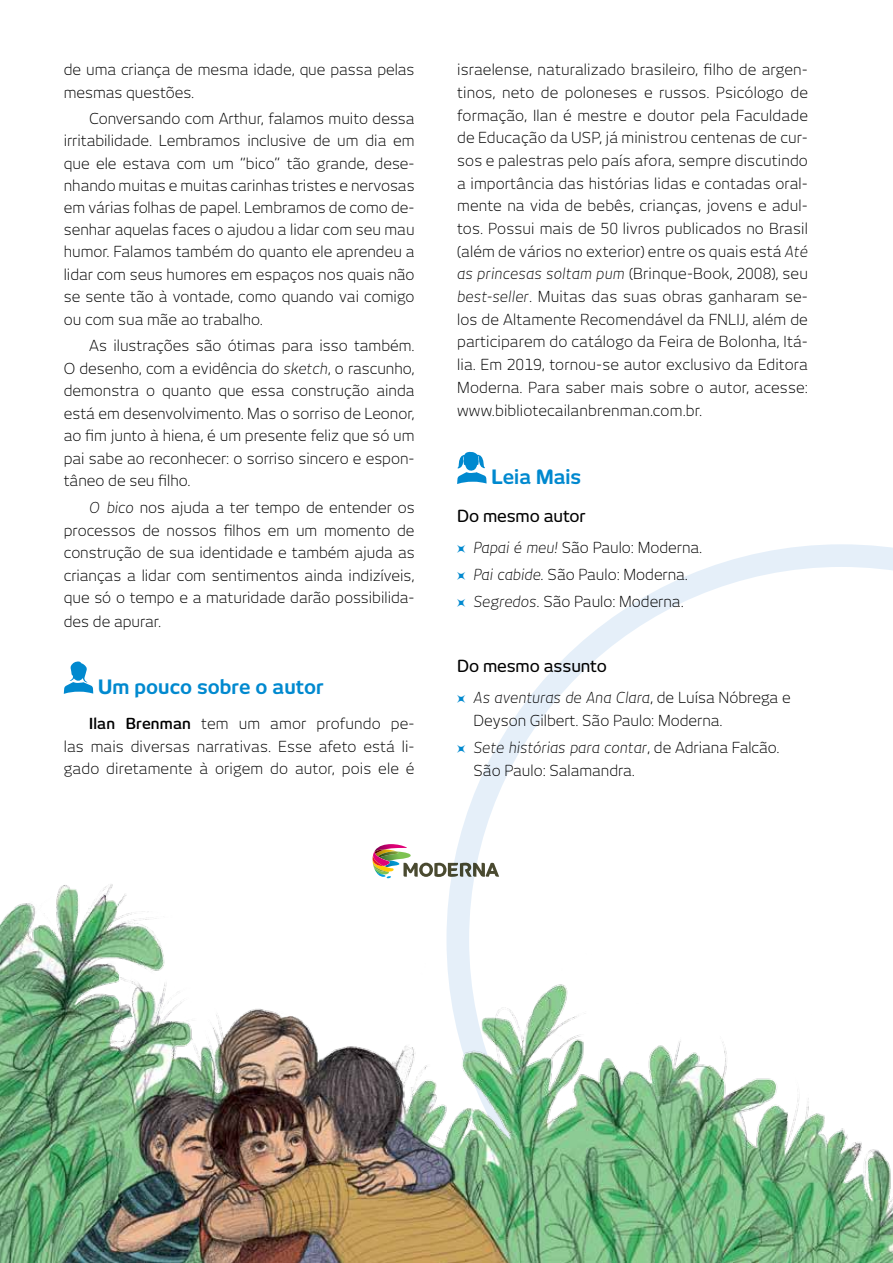
<style>
.page{position:relative;width:893px;height:1263px;background:#fff}
.page>*{position:absolute;margin:0;border:0;box-sizing:border-box;transform-origin:0 0}
.t1{font:700 19.5px "New June";color:#0089cf}
.t2{font:500 16.5px "New June";letter-spacing:-.01em;color:#000}
.t3{font:300 15px/22.8px "New June";color:#000;text-align:justify}
.s1{font-style:italic}
.s2{font-weight:600}
.s3{font-family:"Geometric Astroid 01";font-weight:400;font-size:8.25px;color:#0089cf}
</style>
<div class="page">
<svg style="left:458px;top:544px;width:435px;height:300px"></svg>
<svg style="left:457px;top:452px;width:30px;height:32px"></svg>
<svg style="left:373px;top:844px;width:125px;height:28px"></svg>
<svg style="left:64px;top:661px;width:29px;height:33px"></svg>
<img style="left:0;top:872px;width:893px;height:391px">
<p class="t3" style="left:64px;top:59px;width:352px;line-height:22.2px">de uma criança de mesma idade, que passa pelas mesmas questões.</p>
<p class="t3" style="left:64px;top:107px;width:352px;line-height:22.2px;text-indent:26px">Conversando com Arthur, falamos muito dessa irritabilidade. Lembramos inclusive de um dia em que ele estava com um “bico” tão grande, dese&shy;nhando muitas e muitas carinhas tristes e nervosas em várias folhas de papel. Lembramos de como de&shy;senhar aquelas faces o ajudou a lidar com seu mau humor. Falamos também do quanto ele aprendeu a lidar com seus humores em espaços nos quais não se sente tão à vontade, como quando vai comigo ou com sua mãe ao trabalho.</p>
<p class="t3" style="left:64px;top:334px;width:352px;text-indent:26px">As ilustrações são ótimas para isso também.<br>O desenho, com a evidência do <span class="s1">sketch</span>, o rascunho, demonstra o quanto que essa construção ainda está em desenvolvimento. Mas o sorriso de Leonor, ao fim junto à hiena, é um presente feliz que só um pai sabe ao reconhecer: o sorriso sincero e espon&shy;tâneo de seu filho.</p>
<p class="t3" style="left:64px;top:496px;width:352px;text-indent:26px"><span class="s1">O bico</span> nos ajuda a ter tempo de entender os processos de nossos filhos em um momento de construção de sua identidade e também ajuda as crianças a lidar com sentimentos ainda indizíveis, que só o tempo e a maturidade darão possibilida&shy;des de apurar.</p>
<h1 class="t1" style="left:98px;top:675px;width:227px">Um pouco sobre o autor</h1>
<p class="t3" style="left:64px;top:712px;width:352px;text-indent:26px"><span class="s2">Ilan Brenman</span> tem um amor profundo pe&shy;las mais diversas narrativas. Esse afeto está li&shy;gado diretamente à origem do autor, pois ele é</p>
<p class="t3" style="left:457px;top:58px;width:352px">israelense, naturalizado brasileiro, filho de argen&shy;tinos, neto de poloneses e russos. Psicólogo de formação, Ilan é mestre e doutor pela Faculdade de Educação da USP, já ministrou centenas de cur&shy;sos e palestras pelo país afora, sempre discutindo a importância das histórias lidas e contadas oral&shy;mente na vida de bebês, crianças, jovens e adul&shy;tos. Possui mais de 50 livros publicados no Brasil (além de vários no exterior) entre os quais está <span class="s1">Até as princesas soltam pum</span> (Brinque-Book, 2008), seu <span class="s1">best-seller</span>. Muitas das suas obras ganharam se&shy;los de Altamente Recomendável da FNLIJ, além de participarem do catálogo da Feira de Bolonha, Itá&shy;lia. Em 2019, tornou-se autor exclusivo da Editora Moderna. Para saber mais sobre o autor, acesse: www.bibliotecailanbrenman.com.br.</p>
<h1 class="t1" style="left:492px;top:465px;width:91px">Leia Mais</h1>
<p class="t2" style="left:457px;top:506px;width:130px">Do mesmo autor</p>
<p class="t3" style="left:457px;top:534px;width:247px;line-height:26.8px;text-align:left"><span class="s3">C</span> <span class="s1">Papai é meu!</span> São Paulo: Moderna.<br><span class="s3">C</span> <span class="s1">Pai cabide.</span> São Paulo: Moderna.<br><span class="s3">C</span> <span class="s1">Segredos</span>. São Paulo: Moderna.</p>
<p class="t2" style="left:457px;top:656px;width:151px">Do mesmo assunto</p>
<p class="t3" style="left:474px;top:686px;width:319px;text-indent:-16px"><span class="s3">C</span> <span class="s1">As aventuras de Ana Clara</span>, de Luísa Nóbrega e<br>Deyson Gilbert. São Paulo: Moderna.</p>
<p class="t3" style="left:474px;top:736px;width:307px;text-indent:-16px"><span class="s3">C</span> <span class="s1">Sete histórias para contar</span>, de Adriana Falcão.<br>São Paulo: Salamandra.</p>
</div>
